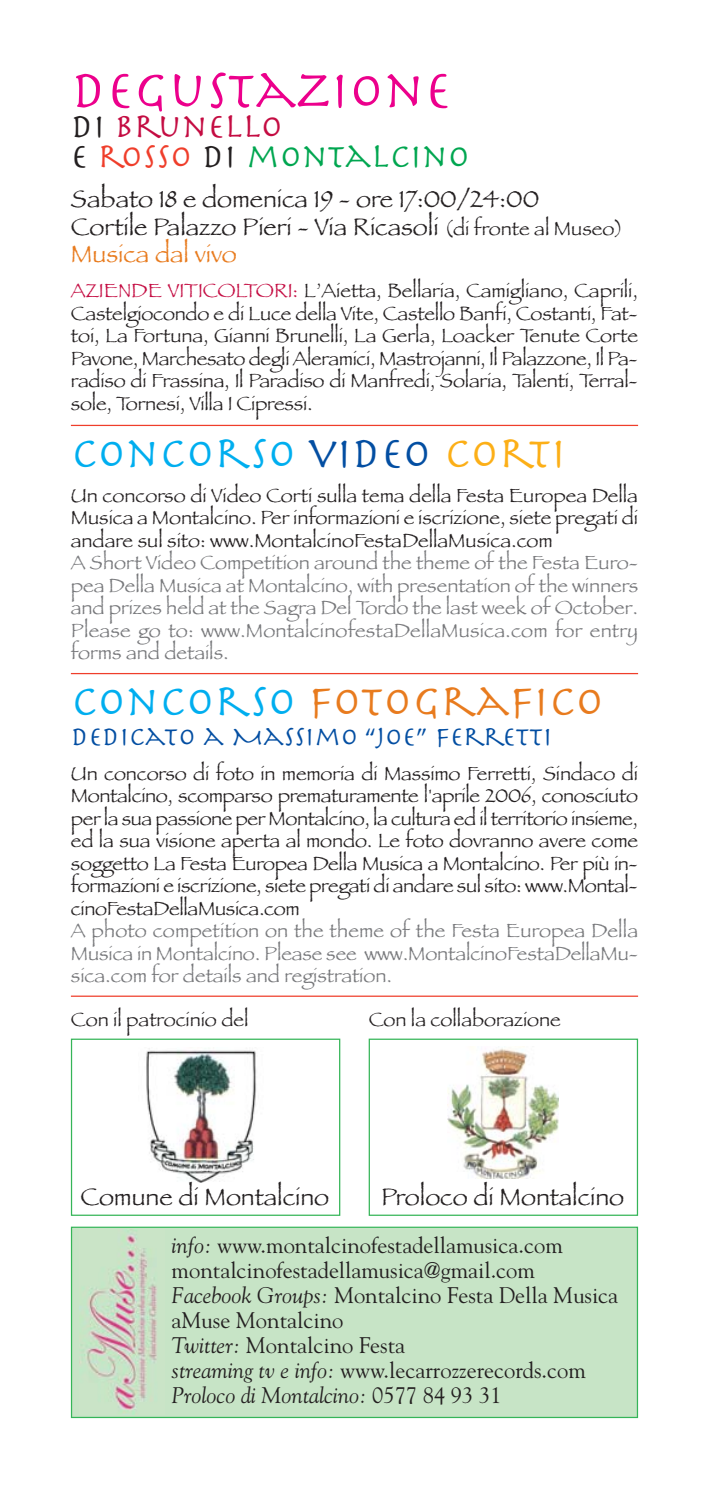
<style>
.page{position:relative;width:709px;height:1489px;background:#fff}
.page>*{position:absolute;margin:0;border:0;box-sizing:border-box;transform-origin:0 0}
.t1{font:55px "Herculanum";color:#ec008c}
.t2{font:45px "Herculanum";color:#e87b1e}
.t3{font:45px "Herculanum";color:#00aeef}
.t4{font:35px/30px "Herculanum";color:#00a650}
.t5{font:27.5px "Herculanum";color:#034ea2}
.t6{font:25px/27.5px "Papyrus";color:#231f20}
.t7{font:22.5px/25px "Goudy";color:#231f20}
.t8{font:20px/22.5px "Papyrus";letter-spacing:-.01em;color:#231f20;text-align:justify}
.t9{font:20px/22.5px "Papyrus";color:#77787b;text-align:justify}
.s1{color:#231f20}
.s2{color:#c40c42}
.s3{color:#ef3e2b}
.s4{font-size:20px}
.s5{color:#e87b1e}
.s6{color:#034ea2}
.s7{color:#fcaf17}
.s8{color:#00aeef}
.s9{font-style:italic}
</style>
<div class="page">
<img style="left:146px;top:1048px;width:111px;height:134px">
<div style="left:71px;top:1038px;width:269px;height:177px;border:1px solid #35b558"></div>
<div style="left:72px;top:1227px;width:565px;height:189px;background:#c7e4c6"></div>
<div style="left:71px;top:1226px;width:567px;height:191px;border:1px solid #35b558"></div>
<div style="left:369px;top:1038px;width:269px;height:177px;border:1px solid #35b558"></div>
<img style="left:448px;top:1046px;width:111px;height:132px">
<hr style="left:71px;top:425px;width:567px;height:1px;background:#ef3e2b">
<hr style="left:71px;top:673px;width:567px;height:1px;background:#ef3e2b">
<hr style="left:71px;top:995px;width:567px;height:1px;background:#ef3e2b">
<img style="left:79px;top:1229px;width:78px;height:185px">
<h1 class="t1" style="left:71px;top:74px;width:381px">DEGUSTAZIONE</h1>
<h3 class="t4" style="left:71px;top:113px;width:400px"><span class="s1">DI</span> <span class="s2">BRUNELLO<br></span><span class="s1">E</span> <span class="s3">ROSSO</span> <span class="s1">DI</span> MONTALCINO</h3>
<p class="t6" style="left:71px;top:186px;width:553px">Sabato 18 e domenica 19 - ore 17:00/24:00<br>Cortile Palazzo Pieri - Via Ricasoli <span class="s4">(di fronte al Museo)<br></span><span class="s5">Musica dal vivo</span></p>
<p class="t8" style="left:71px;top:280px;width:568px"><span class="s2">AZIENDE VITICOLTORI:</span> L’Aietta, Bellaria, Camigliano, Caprili, Castelgiocondo e di Luce della Vite, Castello Banfi, Costanti, Fat&shy;toi, La Fortuna, Gianni Brunelli, La Gerla, Loacker Tenute Corte Pavone, Marchesato degli Aleramici, Mastrojanni, Il Palazzone, Il Pa&shy;radiso di Frassina, Il Paradiso di Manfredi, Solaria, Talenti, Terral&shy;sole, Tornesi, Villa I Cipressi.</p>
<h2 class="t3" style="left:71px;top:439px;width:497px">CONCORSO <span class="s6">VIDEO</span> <span class="s7">CORTI</span></h2>
<p class="t8" style="left:71px;top:485px;width:568px">Un concorso di Video Corti sulla tema della Festa Europea Della Musica a Montalcino. Per informazioni e iscrizione, siete pregati di andare sul sito: www.MontalcinoFestaDellaMusica.com</p>
<p class="t9" style="left:71px;top:552px;width:568px">A Short Video Competition around the theme of the Festa Euro&shy;pea Della Musica at Montalcino, with presentation of the winners and prizes held at the Sagra Del Tordo the last week of October.<br>Please go to: www.MontalcinofestaDellaMusica.com for entry forms and details.</p>
<h2 class="t2" style="left:71px;top:687px;width:534px"><span class="s8">CONCORSO</span> FOTOGRAFICO</h2>
<h3 class="t5" style="left:71px;top:728px;width:483px">DEDICATO A MASSIMO “JOE” FERRETTI</h3>
<p class="t8" style="left:71px;top:763px;width:568px">Un concorso di foto in memoria di Massimo Ferretti, Sindaco di Montalcino, scomparso prematuramente l'aprile 2006, conosciuto per la sua passione per Montalcino, la cultura ed il territorio insieme, ed la sua visione aperta al mondo. Le foto dovranno avere come soggetto La Festa Europea Della Musica a Montalcino. Per più in&shy;formazioni e iscrizione, siete pregati di andare sul sito: www.Montal&shy;cinoFestaDellaMusica.com</p>
<p class="t9" style="left:71px;top:920px;width:568px">A photo competition on the theme of the Festa Europea Della Musica in Montalcino. Please see www.MontalcinoFestaDellaMu&shy;sica.com for details and registration.</p>
<p class="t8" style="left:71px;top:1008px;width:179px">Con il patrocinio del</p>
<p class="t8" style="left:369px;top:1008px;width:194px">Con la collaborazione</p>
<p class="t6" style="left:80px;top:1184px;width:250px">Comune di Montalcino</p>
<p class="t6" style="left:381px;top:1184px;width:244px">Proloco di Montalcino</p>
<p class="t7" style="left:172px;top:1234px;width:448px"><span class="s9">info:</span> www.montalcinofestadellamusica.com montalcinofestadellamusica@gmail.com <span class="s9">Facebook Groups:</span> Montalcino Festa Della Musica aMuse Montalcino<br><span class="s9">Twitter:</span> Montalcino Festa<br><span class="s9">streaming tv e info:</span> www.lecarrozzerecords.com <span class="s9">Proloco di Montalcino:</span> 0577 84 93 31</p>
</div>
